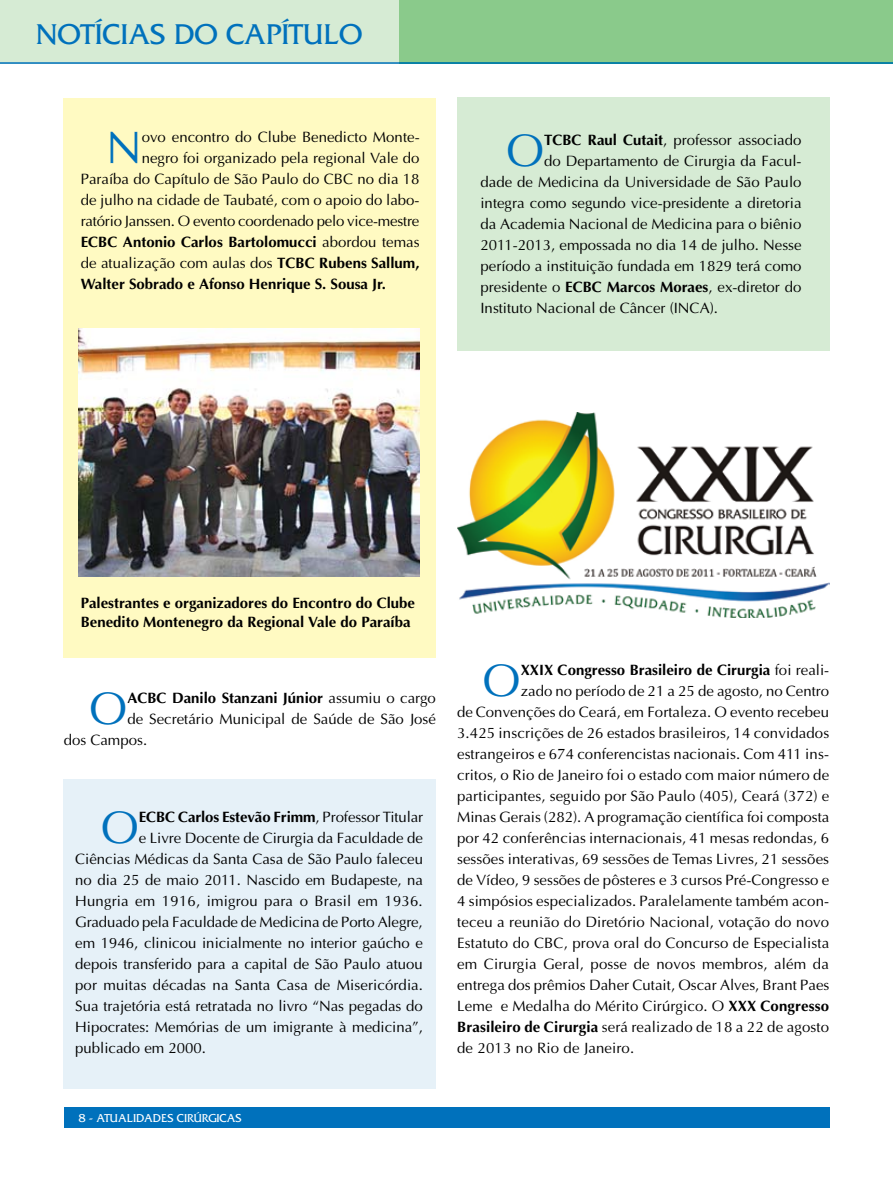
<style>
.page{position:relative;width:893px;height:1191px;background:#fff}
.page>*{position:absolute;margin:0;border:0;box-sizing:border-box;transform-origin:0 0}
.t1{font:45.75px "Ottawa";color:#0071bc}
.t2{font:30px "France";color:#0071bc}
.t3{font:15px "Ottawa";color:#000}
.t4{font:700 15px/19.5px "Ottawa";color:#000}
.t5{font:12px "France";color:#fff}
.s1{font-weight:400}
.s2{font-weight:700}
</style>
<div class="page">
<div style="left:398px;top:0;width:495px;height:62px;background:#8aca8b"></div>
<div style="left:0;top:0;width:398px;height:64px;background:#d6ebd4"></div>
<hr style="left:0;top:62px;width:893px;height:2px;background:#0071bc">
<div style="left:64px;top:1107px;width:765px;height:20px;background:#0071bc"></div>
<div style="left:64px;top:98px;width:372px;height:559px;background:#fffac2"></div>
<div style="left:64px;top:779px;width:372px;height:310px;background:#e6f1f8"></div>
<img style="left:78px;top:328px;width:341px;height:249px">
<div style="left:457px;top:98px;width:372px;height:253px;background:#d6ebd4"></div>
<img style="left:457px;top:412px;width:372px;height:205px">
<h2 class="t2" style="left:36px;top:18px;width:328px">NOTÍCIAS DO CAPÍTULO</h2>
<h1 class="t1" style="left:106px;top:121px;width:37px">N</h1>
<p class="t3" style="left:142px;top:128px;width:279px">ovo encontro do Clube Benedicto Monte-</p>
<p class="t3" style="left:142px;top:149px;width:279px">negro foi organizado pela regional Vale do</p>
<p class="t3" style="left:81px;top:170px;width:340px">Paraíba do Capítulo de São Paulo do CBC no dia 18</p>
<p class="t3" style="left:81px;top:191px;width:340px">de julho na cidade de Taubaté, com o apoio do labo-</p>
<p class="t3" style="left:81px;top:212px;width:340px">ratório Janssen. O evento coordenado pelo vice-mestre</p>
<p class="t4" style="left:81px;top:232px;width:340px">ECBC Antonio Carlos Bartolomucci <span class="s1">abordou temas</span></p>
<p class="t3" style="left:81px;top:254px;width:340px">de atualização com aulas dos <span class="s2">TCBC Rubens Sallum,</span></p>
<p class="t4" style="left:81px;top:274px;width:307px">Walter Sobrado e Afonso Henrique S. Sousa Jr.</p>
<h1 class="t1" style="left:506px;top:123px;width:40px">O</h1>
<p class="t3" style="left:544px;top:131px;width:259px"><span class="s2">TCBC Raul Cutait</span>, professor associado</p>
<p class="t3" style="left:544px;top:152px;width:259px">do Departamento de Cirurgia da Facul-</p>
<p class="t3" style="left:480px;top:173px;width:323px">dade de Medicina da Universidade de São Paulo</p>
<p class="t3" style="left:480px;top:194px;width:323px">integra como segundo vice-presidente a diretoria</p>
<p class="t3" style="left:480px;top:215px;width:322px">da Academia Nacional de Medicina para o biênio</p>
<p class="t3" style="left:480px;top:236px;width:323px">2011-2013, empossada no dia 14 de julho. Nesse</p>
<p class="t3" style="left:480px;top:257px;width:323px">período a instituição fundada em 1829 terá como</p>
<p class="t3" style="left:480px;top:278px;width:323px">presidente o <span class="s2">ECBC Marcos Moraes</span>, ex-diretor do</p>
<p class="t3" style="left:480px;top:299px;width:239px">Instituto Nacional de Câncer (INCA).</p>
<p class="t4" style="left:81px;top:592px;width:336px">Palestrantes e organizadores do Encontro do Clube<br>Benedito Montenegro da Regional Vale do Paraíba</p>
<h1 class="t1" style="left:89px;top:681px;width:40px">O</h1>
<p class="t4" style="left:127px;top:688px;width:310px">ACBC Danilo Stanzani Júnior <span class="s1">assumiu o cargo</span></p>
<p class="t3" style="left:127px;top:710px;width:310px">de Secretário Municipal de Saúde de São José</p>
<p class="t3" style="left:64px;top:731px;width:85px">dos Campos.</p>
<h1 class="t1" style="left:101px;top:800px;width:40px">O</h1>
<p class="t4" style="left:139px;top:807px;width:286px">ECBC Carlos Estevão Frimm<span class="s1">, Professor Titular</span></p>
<p class="t3" style="left:139px;top:829px;width:286px">e Livre Docente de Cirurgia da Faculdade de</p>
<p class="t3" style="left:75px;top:850px;width:349px">Ciências Médicas da Santa Casa de São Paulo faleceu</p>
<p class="t3" style="left:75px;top:871px;width:349px">no dia 25 de maio 2011. Nascido em Budapeste, na</p>
<p class="t3" style="left:75px;top:892px;width:349px">Hungria em 1916, imigrou para o Brasil em 1936.</p>
<p class="t3" style="left:75px;top:913px;width:349px">Graduado pela Faculdade de Medicina de Porto Alegre,</p>
<p class="t3" style="left:75px;top:934px;width:349px">em 1946, clinicou inicialmente no interior gaúcho e</p>
<p class="t3" style="left:75px;top:955px;width:349px">depois transferido para a capital de São Paulo atuou</p>
<p class="t3" style="left:75px;top:976px;width:349px">por muitas décadas na Santa Casa de Misericórdia.</p>
<p class="t3" style="left:75px;top:997px;width:349px">Sua trajetória está retratada no livro “Nas pegadas do</p>
<p class="t3" style="left:75px;top:1018px;width:349px">Hipocrates: Memórias de um imigrante à medicina”,</p>
<p class="t3" style="left:75px;top:1039px;width:132px">publicado em 2000.</p>
<h1 class="t1" style="left:483px;top:654px;width:40px">O</h1>
<p class="t4" style="left:521px;top:660px;width:310px">XXIX Congresso Brasileiro de Cirurgia <span class="s1">foi reali-</span></p>
<p class="t3" style="left:521px;top:682px;width:310px">zado no período de 21 a 25 de agosto, no Centro</p>
<p class="t3" style="left:457px;top:703px;width:373px">de Convenções do Ceará, em Fortaleza. O evento recebeu</p>
<p class="t3" style="left:457px;top:724px;width:374px">3.425 inscrições de 26 estados brasileiros, 14 convidados</p>
<p class="t3" style="left:457px;top:745px;width:374px">estrangeiros e 674 conferencistas nacionais. Com 411 ins-</p>
<p class="t3" style="left:457px;top:766px;width:374px">critos, o Rio de Janeiro foi o estado com maior número de</p>
<p class="t3" style="left:457px;top:787px;width:374px">participantes, seguido por São Paulo (405), Ceará (372) e</p>
<p class="t3" style="left:457px;top:808px;width:374px">Minas Gerais (282). A programação científica foi composta</p>
<p class="t3" style="left:457px;top:829px;width:373px">por 42 conferências internacionais, 41 mesas redondas, 6</p>
<p class="t3" style="left:457px;top:850px;width:373px">sessões interativas, 69 sessões de Temas Livres, 21 sessões</p>
<p class="t3" style="left:457px;top:871px;width:374px">de Vídeo, 9 sessões de pôsteres e 3 cursos Pré-Congresso e</p>
<p class="t3" style="left:457px;top:892px;width:374px">4 simpósios especializados. Paralelamente também acon-</p>
<p class="t3" style="left:457px;top:913px;width:374px">teceu a reunião do Diretório Nacional, votação do novo</p>
<p class="t3" style="left:457px;top:934px;width:374px">Estatuto do CBC, prova oral do Concurso de Especialista</p>
<p class="t3" style="left:457px;top:955px;width:373px">em Cirurgia Geral, posse de novos membros, além da</p>
<p class="t3" style="left:457px;top:976px;width:374px">entrega dos prêmios Daher Cutait, Oscar Alves, Brant Paes</p>
<p class="t3" style="left:457px;top:997px;width:374px">Leme e Medalha do Mérito Cirúrgico. O <span class="s2">XXX Congresso</span></p>
<p class="t3" style="left:457px;top:1018px;width:374px"><span class="s2">Brasileiro de Cirurgia</span> será realizado de 18 a 22 de agosto</p>
<p class="t3" style="left:457px;top:1039px;width:179px">de 2013 no Rio de Janeiro.</p>
<p class="t5" style="left:79px;top:1111px;width:164px">8 - ATUALIDADES CIRÚRGICAS</p>
</div>
